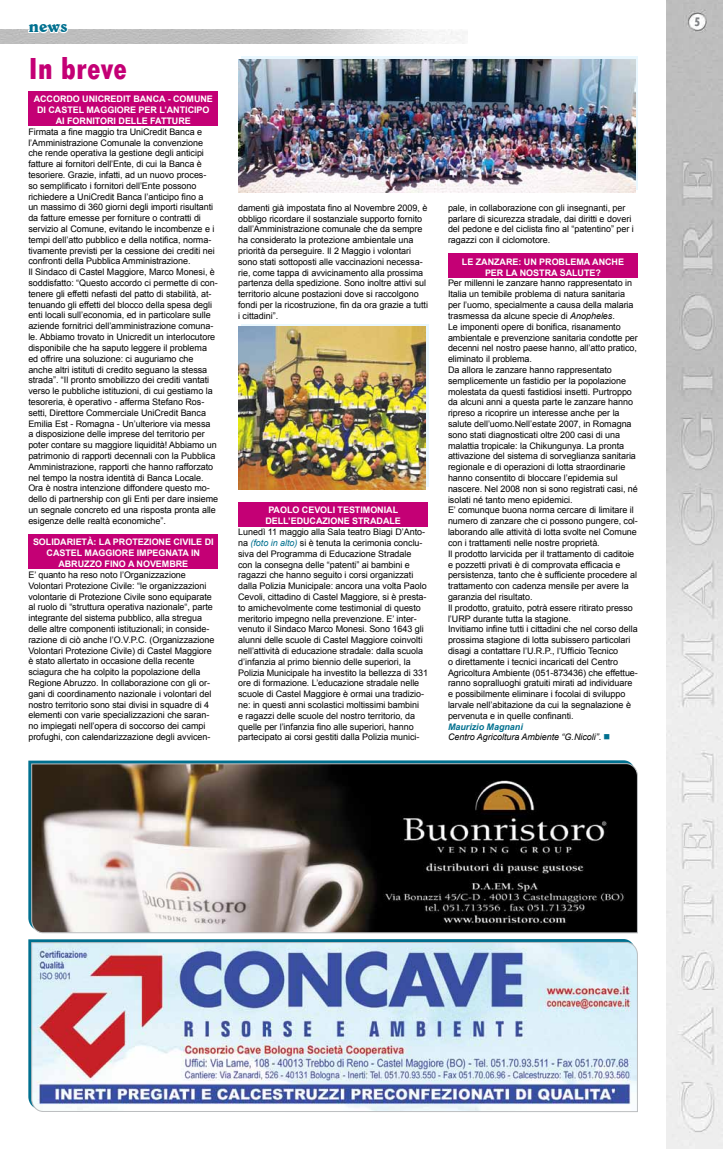
<style>
.page{position:relative;width:723px;height:1149px;background:#fff}
.page>*{position:absolute;margin:0;border:0;box-sizing:border-box;transform-origin:0 0}
.t1{font:800 condensed 32px "Tw Cen";color:#c40075}
.t2{font:700 16px "Belwe BT";color:#00708f}
.t3{font:800 condensed 13px "Tw Cen";color:#808285}
.t4{font:9px/10.8px "Arial";letter-spacing:-.005em;color:#000}
.t5{font:700 9px "Arial";letter-spacing:-.005em;color:#fff}
.t6{font:italic 9px/10.8px "Arial";letter-spacing:-.005em;color:#000}
.s1{font-style:italic;color:#00708f}
.s2{font-style:italic}
.s3{font-weight:700;color:#00708f}
.s4{font-style:normal}
.s5{color:#00708f}
</style>
<div class="page">
<div style="left:448px;top:254px;width:190px;height:24px;background:#c40075"></div>
<div style="left:238px;top:502px;width:190px;height:25px;background:#c40075"></div>
<div style="left:28px;top:534px;width:190px;height:34px;background:#c40075"></div>
<div style="left:28px;top:92px;width:190px;height:34px;background:#c40075"></div>
<img style="left:666px;top:0;width:57px;height:1148px">
<img style="left:0;top:30px;width:468px;height:14px">
<svg style="left:27px;top:29px;width:43px;height:7px"></svg>
<img style="left:31px;top:941px;width:607px;height:171px">
<svg style="left:31px;top:762px;width:607px;height:171px;background:#595551"></svg>
<svg style="left:241px;top:57px;width:397px;height:133px;background:#c6d2d9"></svg>
<img style="left:238px;top:60px;width:397px;height:133px">
<svg style="left:241px;top:324px;width:187px;height:162px"></svg>
<img style="left:238px;top:327px;width:187px;height:162px">
<h2 class="t2" style="left:28px;top:16px;width:41px">news</h2>
<h1 class="t1" style="left:28px;top:49px;width:100px">In breve</h1>
<p class="t5" style="left:34px;top:93px;width:14px">ACCORDO</p>
<p class="t5" style="left:82px;top:93px;width:29px">UNICREDIT</p>
<p class="t5" style="left:133px;top:93px;width:14px">BANCA</p>
<p class="t5" style="left:168px;top:93px;width:20px">- COMUNE</p>
<p class="t5" style="left:37px;top:104px;width:25px">DI CASTEL</p>
<p class="t5" style="left:86px;top:104px;width:15px">MAGGIORE</p>
<p class="t5" style="left:139px;top:104px;width:7px">PER</p>
<p class="t5" style="left:159px;top:104px;width:14px">L’ANTICIPO</p>
<p class="t5" style="left:56px;top:115px;width:18px">AI FORNITORI</p>
<p class="t5" style="left:119px;top:115px;width:7px">DELLE</p>
<p class="t5" style="left:150px;top:115px;width:7px">FATTURE</p>
<p class="t4" style="left:28px;top:126px;width:191px">Firmata a fine maggio tra UniCredit Banca e l’Amministrazione Comunale la convenzione che rende operativa la gestione degli anticipi fatture ai fornitori dell’Ente, di cui la Banca è tesoriere. Grazie, infatti, ad un nuovo proces-<br>so semplificato i fornitori dell’Ente possono richiedere a UniCredit Banca l’anticipo fino a<br>un massimo di 360 giorni degli importi risultanti da fatture emesse per forniture o contratti di servizio al Comune, evitando le incombenze e i tempi dell’atto pubblico e della notifica, norma&shy;tivamente previsti per la cessione dei crediti nei confronti della Pubblica Amministrazione.<br>Il Sindaco di Castel Maggiore, Marco Monesi, è soddisfatto: “Questo accordo ci permette di con&shy;tenere gli effetti nefasti del patto di stabilità, at&shy;tenuando gli effetti del blocco della spesa degli enti locali sull’economia, ed in particolare sulle aziende fornitrici dell’amministrazione comuna&shy;le. Abbiamo trovato in Unicredit un interlocutore disponibile che ha saputo leggere il problema ed offrire una soluzione: ci auguriamo che anche altri istituti di credito seguano la stessa strada”. “Il pronto smobilizzo dei crediti vantati verso le pubbliche istituzioni, di cui gestiamo la tesoreria, è operativo - afferma Stefano Ros&shy;setti, Direttore Commerciale UniCredit Banca Emilia Est - Romagna - Un’ulteriore via messa<br>a disposizione delle imprese del territorio per poter contare su maggiore liquidità! Abbiamo un patrimonio di rapporti decennali con la Pubblica Amministrazione, rapporti che hanno rafforzato nel tempo la nostra identità di Banca Locale.<br>Ora è nostra intenzione diffondere questo mo&shy;dello di partnership con gli Enti per dare insieme un segnale concreto ed una risposta pronta alle esigenze delle realtà economiche”.</p>
<p class="t5" style="left:33px;top:536px;width:13px">SOLIDARIET</p>
<p class="t5" style="left:87px;top:536px;width:33px">À: LA PROTEZIONE</p>
<p class="t5" style="left:173px;top:536px;width:6px">CIVILE</p>
<p class="t5" style="left:205px;top:536px;width:5px">DI</p>
<p class="t5" style="left:47px;top:547px;width:14px">CASTEL</p>
<p class="t5" style="left:85px;top:547px;width:15px">MAGGIORE</p>
<p class="t5" style="left:137px;top:547px;width:7px">IMPEGNATA</p>
<p class="t5" style="left:191px;top:547px;width:5px">IN</p>
<p class="t5" style="left:58px;top:558px;width:14px">ABRUZZO</p>
<p class="t5" style="left:105px;top:558px;width:7px">FINO</p>
<p class="t5" style="left:128px;top:558px;width:23px">A NOVEMBRE</p>
<p class="t4" style="left:28px;top:569px;width:188px">E’ quanto ha reso noto l’Organizzazione Volontari Protezione Civile: “le organizzazioni volontarie di Protezione Civile sono equiparate al ruolo di “struttura operativa nazionale“, parte integrante del sistema pubblico, alla stregua delle altre componenti istituzionali; in conside&shy;razione di ciò anche l’O.V.P.C. (Organizzazione Volontari Protezione Civile) di Castel Maggiore è stato allertato in occasione della recente sciagura che ha colpito la popolazione della Regione Abruzzo. In collaborazione con gli or&shy;gani di coordinamento nazionale i volontari del nostro territorio sono stai divisi in squadre di 4 elementi con varie specializzazioni che saran&shy;no impiegati nell’opera di soccorso dei campi profughi, con calendarizzazione degli avvicen-</p>
<p class="t4" style="left:238px;top:202px;width:191px">damenti già impostata fino al Novembre 2009, è obbligo ricordare il sostanziale supporto fornito dall’Amministrazione comunale che da sempre ha considerato la protezione ambientale una priorità da perseguire. Il 2 Maggio i volontari sono stati sottoposti alle vaccinazioni necessa&shy;rie, come tappa di avvicinamento alla prossima partenza della spedizione. Sono inoltre attivi sul territorio alcune postazioni dove si raccolgono fondi per la ricostruzione, fin da ora grazie a tutti i cittadini”.</p>
<p class="t5" style="left:268px;top:504px;width:13px">PAOLO</p>
<p class="t5" style="left:302px;top:504px;width:13px">CEVOLI</p>
<p class="t5" style="left:338px;top:504px;width:7px">TESTIMONIAL</p>
<p class="t5" style="left:265px;top:515px;width:7px">DELL</p>
<p class="t5" style="left:288px;top:515px;width:10px">’EDUCAZIONE</p>
<p class="t5" style="left:352px;top:515px;width:7px">STRADALE</p>
<p class="t4" style="left:238px;top:526px;width:191px">Lunedì 11 maggio alla Sala teatro Biagi D’Anto&shy;na <span class="s1">(foto in alto)</span> si è tenuta la cerimonia conclu&shy;siva del Programma di Educazione Stradale con la consegna delle “patenti” ai bambini e ragazzi che hanno seguito i corsi organizzati dalla Polizia Municipale: ancora una volta Paolo Cevoli, cittadino di Castel Maggiore, si è presta&shy;to amichevolmente come testimonial di questo meritorio impegno nella prevenzione. E’ inter&shy;venuto il Sindaco Marco Monesi. Sono 1643 gli alunni delle scuole di Castel Maggiore coinvolti nell’attività di educazione stradale: dalla scuola d’infanzia al primo biennio delle superiori, la Polizia Municipale ha investito la bellezza di 331 ore di formazione. L’educazione stradale nelle scuole di Castel Maggiore è ormai una tradizio&shy;ne: in questi anni scolastici moltissimi bambini<br>e ragazzi delle scuole del nostro territorio, da quelle per l’infanzia fino alle superiori, hanno partecipato ai corsi gestiti dalla Polizia munici-</p>
<p class="t4" style="left:448px;top:202px;width:187px">pale, in collaborazione con gli insegnanti, per parlare di sicurezza stradale, dai diritti e doveri del pedone e del ciclista fino al “patentino” per i ragazzi con il ciclomotore.</p>
<p class="t5" style="left:462px;top:256px;width:27px">LE ZANZARE</p>
<p class="t5" style="left:518px;top:256px;width:29px">: UN PROBLEMA</p>
<p class="t5" style="left:592px;top:256px;width:8px">ANCHE</p>
<p class="t5" style="left:485px;top:266px;width:7px">PER</p>
<p class="t5" style="left:506px;top:266px;width:22px">LA NOSTRA</p>
<p class="t5" style="left:560px;top:266px;width:7px">SALUTE</p>
<p class="t5" style="left:595px;top:266px;width:7px">?</p>
<p class="t4" style="left:448px;top:278px;width:191px">Per millenni le zanzare hanno rappresentato in Italia un temibile problema di natura sanitaria per l’uomo, specialmente a causa della malaria trasmessa da alcune specie di <span class="s2">Anopheles</span>.<br>Le imponenti opere di bonifica, risanamento ambientale e prevenzione sanitaria condotte per decenni nel nostro paese hanno, all’atto pratico, eliminato il problema.<br>Da allora le zanzare hanno rappresentato semplicemente un fastidio per la popolazione molestata da questi fastidiosi insetti. Purtroppo da alcuni anni a questa parte le zanzare hanno ripreso a ricoprire un interesse anche per la salute dell’uomo.Nell’estate 2007, in Romagna sono stati diagnosticati oltre 200 casi di una malattia tropicale: la Chikungunya. La pronta attivazione del sistema di sorveglianza sanitaria regionale e di operazioni di lotta straordinarie hanno consentito di bloccare l’epidemia sul nascere. Nel 2008 non si sono registrati casi, né isolati né tanto meno epidemici.<br>E’ comunque buona norma cercare di limitare il numero di zanzare che ci possono pungere, col&shy;laborando alle attività di lotta svolte nel Comune con i trattamenti nelle nostre proprietà.<br>Il prodotto larvicida per il trattamento di caditoie e pozzetti privati è di comprovata efficacia e persistenza, tanto che è sufficiente procedere al trattamento con cadenza mensile per avere la garanzia del risultato.<br>Il prodotto, gratuito, potrà essere ritirato presso l’URP durante tutta la stagione.<br>Invitiamo infine tutti i cittadini che nel corso della prossima stagione di lotta subissero particolari disagi a contattare l’U.R.P., l’Ufficio Tecnico<br>o direttamente i tecnici incaricati del Centro Agricoltura Ambiente (051-873436) che effettue&shy;ranno sopralluoghi gratuiti mirati ad individuare e possibilmente eliminare i focolai di sviluppo larvale nell’abitazione da cui la segnalazione è pervenuta e in quelle confinanti.</p>
<p class="t6" style="left:448px;top:721px;width:164px"><span class="s3">Maurizio Magnani<br></span>Centro Agricoltura Ambiente “G.Nicoli”<span class="s4">.</span> <span class="s5">■</span></p>
<h3 class="t3" style="left:694px;top:14px;width:8px">5</h3>
</div>
